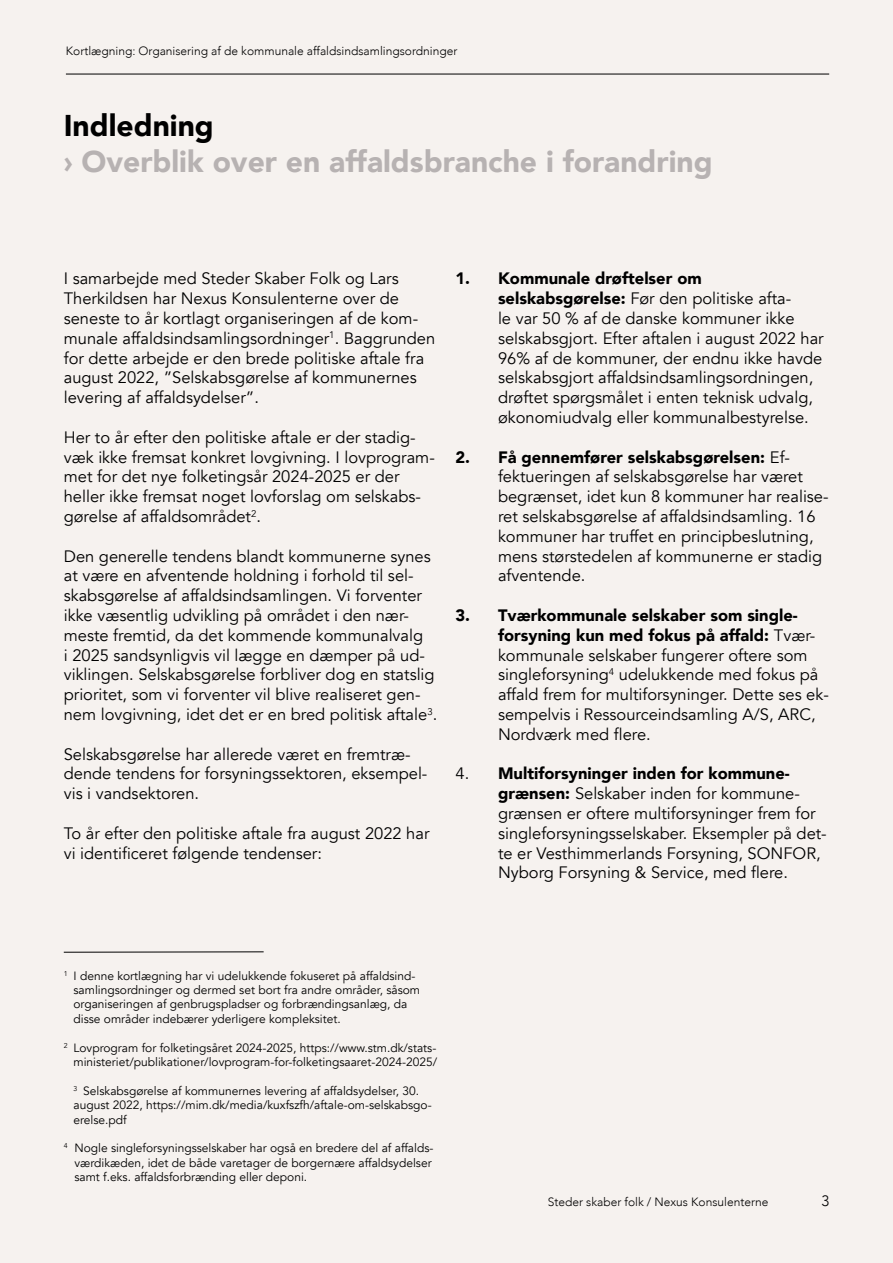
<style>
.page{position:relative;width:893px;height:1263px;background:#f6f2ef}
.page>*{position:absolute;margin:0;border:0;box-sizing:border-box;transform-origin:0 0}
.t1{font:900 30px "Avenir";color:#b7b2b2}
.t2{font:900 30px "Avenir";color:#000}
.t3{font:16.5px/19.8px "Avenir";color:#000}
.t4{font:300 15px "Avenir";color:#000}
.t5{font:12px/14.4px "Avenir";color:#000}
.t6{font:300 12px "Avenir";color:#000}
.s1{font-weight:900}
</style>
<div class="page">
<hr style="left:66px;top:74px;width:763px;height:1px;background:#000">
<hr style="left:64px;top:951px;width:200px;height:1px;background:#000">
<p class="t6" style="left:66px;top:43px;width:393px">Kortlægning: Organisering af de kommunale affaldsindsamlingsordninger</p>
<h1 class="t2" style="left:64px;top:100px;width:152px">Indledning</h1>
<h1 class="t1" style="left:64px;top:136px;width:650px">› Overblik over en affaldsbranche i forandring</h1>
<p class="t3" style="left:64px;top:269px;width:373px">I samarbejde med Steder Skaber Folk og Lars Therkildsen har Nexus Konsulenterne over de seneste to år kortlagt organiseringen af de kom&shy;munale affaldsindsamlingsordninger<sup>1</sup>. Baggrunden for dette arbejde er den brede politiske aftale fra august 2022, ”Selskabsgørelse af kommunernes levering af affaldsydelser”.</p>
<p class="t3" style="left:64px;top:427px;width:373px">Her to år efter den politiske aftale er der stadig&shy;væk ikke fremsat konkret lovgivning. I lovprogram&shy;met for det nye folketingsår 2024-2025 er der heller ikke fremsat noget lovforslag om selskabs&shy;gørelse af affaldsområdet<sup>2</sup>.</p>
<p class="t3" style="left:64px;top:546px;width:375px">Den generelle tendens blandt kommunerne synes at være en afventende holdning i forhold til sel&shy;skabsgørelse af affaldsindsamlingen. Vi forventer ikke væsentlig udvikling på området i den nær&shy;meste fremtid, da det kommende kommunalvalg<br>i 2025 sandsynligvis vil lægge en dæmper på ud&shy;viklingen. Selskabsgørelse forbliver dog en statslig prioritet, som vi forventer vil blive realiseret gen&shy;nem lovgivning, idet det er en bred politisk aftale<sup>3</sup>.</p>
<p class="t3" style="left:64px;top:744px;width:365px">Selskabsgørelse har allerede været en fremtræ&shy;dende tendens for forsyningssektoren, eksempel&shy;vis i vandsektoren.</p>
<p class="t3" style="left:64px;top:823px;width:367px">To år efter den politiske aftale fra august 2022 har vi identificeret følgende tendenser:</p>
<p class="t3" style="left:498px;top:269px;width:327px;text-indent:-43px"><span class="s1">1. Kommunale drøftelser om selskabsgørelse:</span> Før den politiske afta-<br>le var 50 % af de danske kommuner ikke selskabsgjort. Efter aftalen i august 2022 har 96% af de kommuner, der endnu ikke havde selskabsgjort affaldsindsamlingsordningen, drøftet spørgsmålet i enten teknisk udvalg, økonomiudvalg eller kommunalbestyrelse.</p>
<p class="t3" style="left:498px;top:447px;width:332px;text-indent:-43px"><span class="s1">2. Få gennemfører selskabsgørelsen:</span> Ef&shy;fektueringen af selskabsgørelse har været begrænset, idet kun 8 kommuner har realise&shy;ret selskabsgørelse af affaldsindsamling. 16 kommuner har truffet en principbeslutning, mens størstedelen af kommunerne er stadig afventende.</p>
<p class="t3" style="left:498px;top:606px;width:332px;text-indent:-43px"><span class="s1">3. Tværkommunale selskaber som single&shy;forsyning kun med fokus på affald:</span> Tvær&shy;kommunale selskaber fungerer oftere som singleforsyning<sup>4</sup> udelukkende med fokus på affald frem for multiforsyninger. Dette ses ek&shy;sempelvis i Ressourceindsamling A/S, ARC, Nordværk med flere.</p>
<p class="t3" style="left:498px;top:764px;width:330px;text-indent:-43px">4. <span class="s1">Multiforsyninger inden for kommune&shy;grænsen:</span> Selskaber inden for kommune&shy;grænsen er oftere multiforsyninger frem for singleforsyningsselskaber. Eksempler på det&shy;te er Vesthimmerlands Forsyning, SONFOR, Nyborg Forsyning &amp; Service, med flere.</p>
<p class="t5" style="left:74px;top:968px;width:348px;text-indent:-10px"><sup>1</sup> I denne kortlægning har vi udelukkende fokuseret på affaldsind&shy;samlingsordninger og dermed set bort fra andre områder, såsom organiseringen af genbrugspladser og forbrændingsanlæg, da disse områder indebærer yderligere kompleksitet.</p>
<p class="t5" style="left:64px;top:1040px;width:375px;text-align:right"><sup>2</sup> Lovprogram for folketingsåret 2024-2025, https://www.stm.dk/stats&shy;ministeriet/publikationer/lovprogram-for-folketingsaaret-2024-2025/</p>
<p class="t5" style="left:74px;top:1084px;width:360px"><sup>3</sup> Selskabsgørelse af kommunernes levering af affaldsydelser, 30. august 2022, https://mim.dk/media/kuxfszfh/aftale-om-selskabsgo&shy;erelse.pdf</p>
<p class="t5" style="left:74px;top:1141px;width:361px;text-indent:-11px"><sup>4</sup> Nogle singleforsyningsselskaber har også en bredere del af affalds&shy;værdikæden, idet de både varetager de borgernære affaldsydelser samt f.eks. affaldsforbrænding eller deponi.</p>
<p class="t6" style="left:548px;top:1194px;width:222px">Steder skaber folk / Nexus Konsulenterne</p>
<p class="t4" style="left:821px;top:1192px;width:9px">3</p>
</div>
